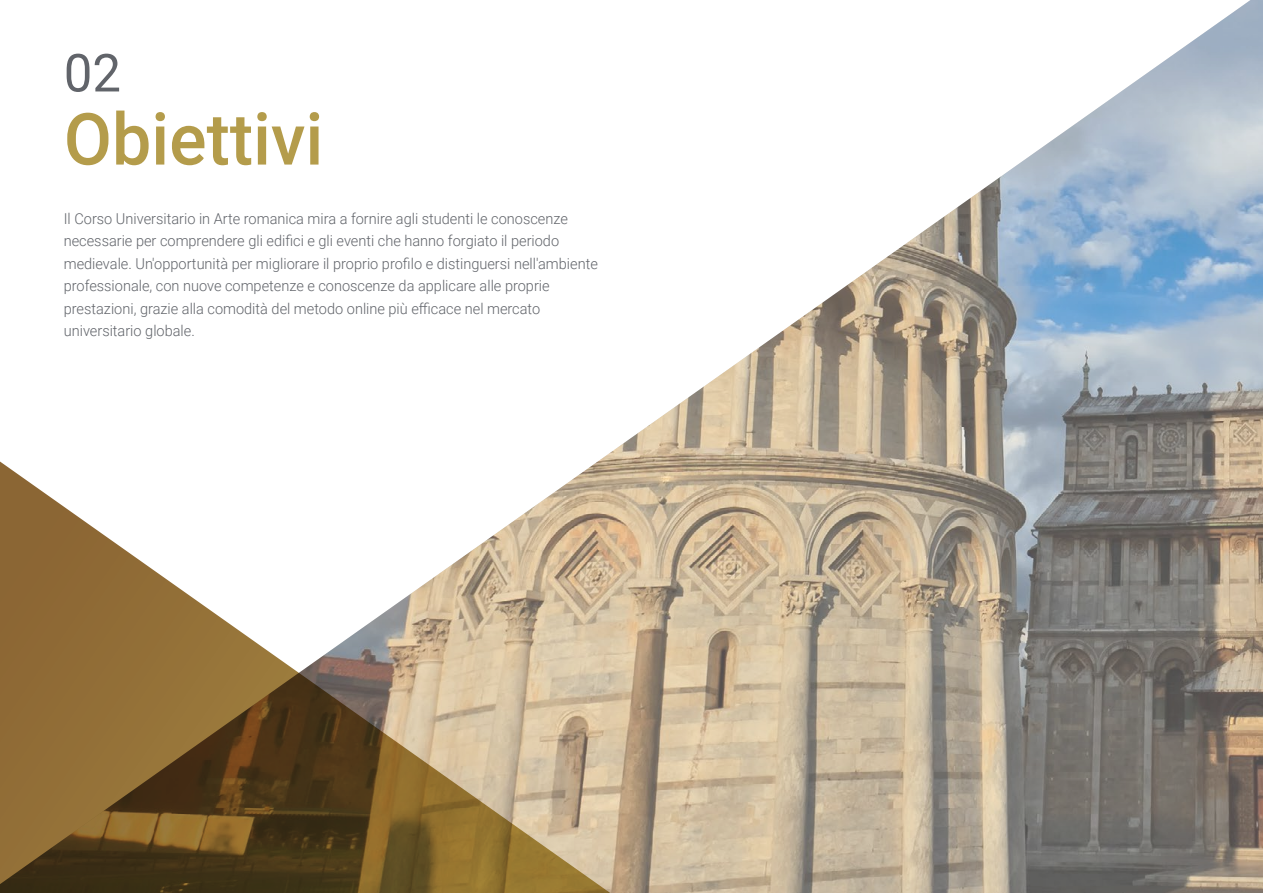
<style>
.page{position:relative;width:1263px;height:893px;background:#fff}
.page>*{position:absolute;margin:0;border:0;box-sizing:border-box;transform-origin:0 0}
.t1{font:500 72px "Roboto";color:#b49c4b}
.t2{font:52.5px "Roboto";color:#61646a}
.t3{font:300 15px/22.5px "Roboto";color:#61646a}
</style>
<div class="page">
<img style="left:620px;top:0;width:643px;height:893px">
<svg style="left:0;top:446px;width:640px;height:447px"></svg>
<h2 class="t2" style="left:64px;top:36px;width:59px">02</h2>
<h1 class="t1" style="left:64px;top:89px;width:261px">Obiettivi</h1>
<p class="t3" style="left:64px;top:207px;width:536px">Il Corso Universitario in Arte romanica mira a fornire agli studenti le conoscenze necessarie per comprendere gli edifici e gli eventi che hanno forgiato il periodo medievale. Un'opportunità per migliorare il proprio profilo e distinguersi nell'ambiente professionale, con nuove competenze e conoscenze da applicare alle proprie prestazioni, grazie alla comodità del metodo online più efficace nel mercato universitario globale.</p>
</div>
